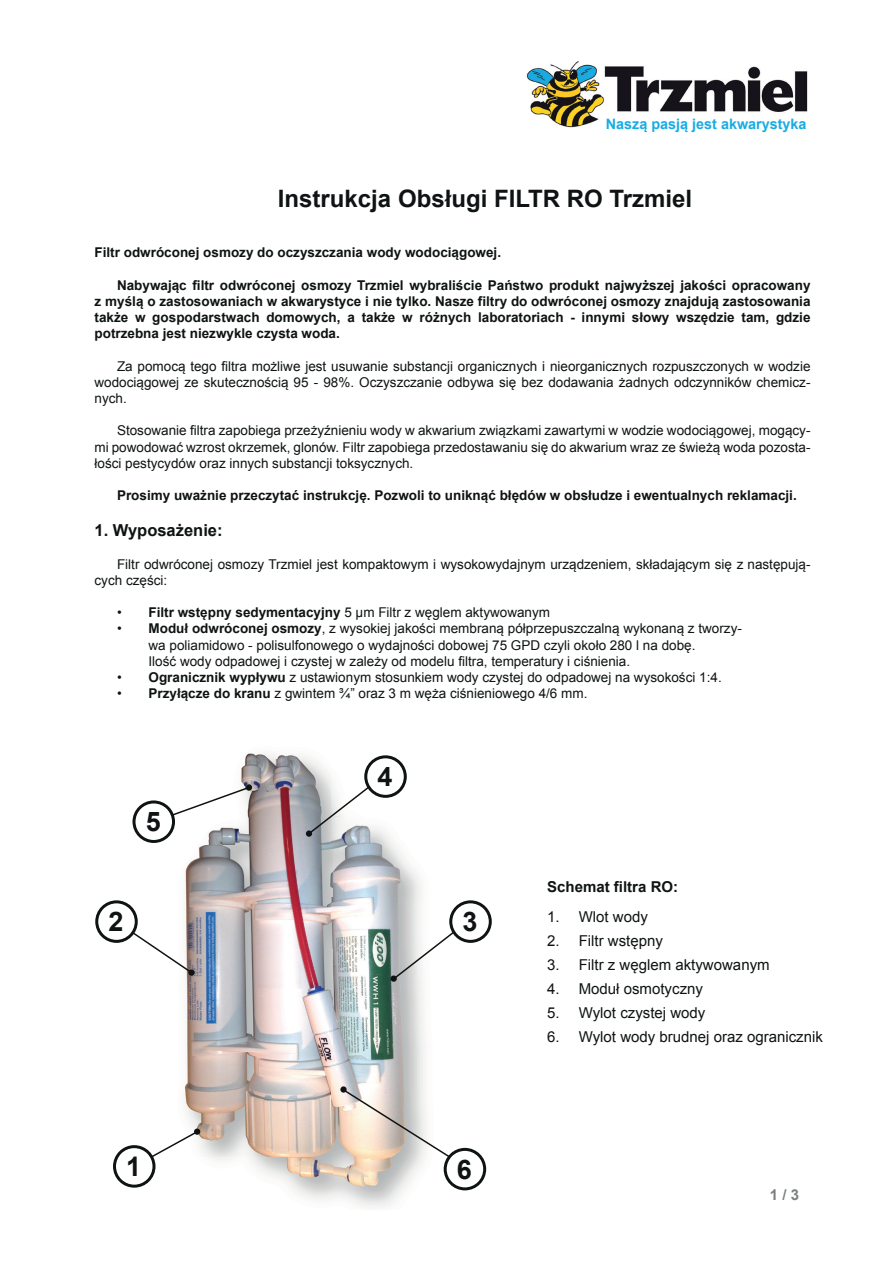
<style>
.page{position:relative;width:893px;height:1263px;background:#fff}
.page>*{position:absolute;margin:0;border:0;box-sizing:border-box;transform-origin:0 0}
.t1{font:700 27px "Arial";color:#0f1313}
.t2{font:700 24px "Arial";color:#0f1313}
.t3{font:700 16.5px "Arial";color:#0f1313}
.t4{font:15px "Arial";color:#0f1313}
.t5{font:700 15px "Arial";color:#0f1313}
.t6{font:700 15px "Arial";color:#7c7f81}
.t7{font:700 14.4px "Arial";color:#18ace3}
.t8{font:13.5px/16.2px "Arial";color:#0f1313;text-align:justify}
.t9{font:700 13.5px/16.2px "Arial";color:#0f1313;text-align:justify}
.s1{font-weight:700}
</style>
<div class="page">
<img style="left:184px;top:769px;width:242px;height:440px">
<img style="left:132px;top:769px;width:67px;height:98px">
<img style="left:241px;top:753px;width:67px;height:16px">
<img style="left:526px;top:61px;width:282px;height:67px">
<svg style="left:113px;top:1131px;width:84px;height:57px"></svg>
<svg style="left:95px;top:900px;width:97px;height:73px"></svg>
<svg style="left:393px;top:900px;width:99px;height:79px"></svg>
<svg style="left:343px;top:1089px;width:143px;height:101px"></svg>
<svg style="left:308px;top:755px;width:99px;height:79px"></svg>
<div style="left:340px;top:1086px;width:7px;height:6px;background:#0f1313;border-radius:50%"></div>
<div style="left:194px;top:1128px;width:6px;height:7px;background:#0f1313;border-radius:50%"></div>
<div style="left:188px;top:969px;width:7px;height:7px;background:#0f1313;border-radius:50%"></div>
<div style="left:391px;top:975px;width:6px;height:7px;background:#0f1313;border-radius:50%"></div>
<div style="left:306px;top:830px;width:6px;height:7px;background:#0f1313;border-radius:50%"></div>
<svg style="left:133px;top:784px;width:119px;height:59px"></svg>
<p class="t7" style="left:606px;top:115px;width:202px">Naszą pasją jest akwarystyka</p>
<h2 class="t2" style="left:278px;top:183px;width:416px">Instrukcja Obsługi FILTR RO Trzmiel</h2>
<p class="t9" style="left:94px;top:245px;width:408px">Filtr odwróconej osmozy do oczyszczania wody wodociągowej.</p>
<p class="t9" style="left:94px;top:277px;width:718px;text-indent:23px">Nabywając filtr odwróconej osmozy Trzmiel wybraliście Państwo produkt najwyższej jakości opracowany z myślą o zastosowaniach w akwarystyce i nie tylko. Nasze filtry do odwróconej osmozy znajdują zastosowania także w gospodarstwach domowych, a także w różnych laboratoriach - innymi słowy wszędzie tam, gdzie potrzebna jest niezwykle czysta woda.</p>
<p class="t8" style="left:94px;top:358px;width:717px;text-indent:23px">Za pomocą tego filtra możliwe jest usuwanie substancji organicznych i nieorganicznych rozpuszczonych w wodzie wodociągowej ze skutecznością 95 - 98%. Oczyszczanie odbywa się bez dodawania żadnych odczynników chemicz&shy;nych.</p>
<p class="t8" style="left:94px;top:423px;width:717px;text-indent:23px">Stosowanie filtra zapobiega przeżyźnieniu wody w akwarium związkami zawartymi w wodzie wodociągowej, mogący&shy;mi powodować wzrost okrzemek, glonów. Filtr zapobiega przedostawaniu się do akwarium wraz ze świeżą woda pozosta&shy;łości pestycydów oraz innych substancji toksycznych.</p>
<p class="t9" style="left:117px;top:488px;width:681px">Prosimy uważnie przeczytać instrukcję. Pozwoli to uniknąć błędów w obsłudze i ewentualnych reklamacji.</p>
<p class="t3" style="left:94px;top:519px;width:130px">1. Wyposażenie:</p>
<p class="t8" style="left:94px;top:556px;width:717px;text-indent:23px">Filtr odwróconej osmozy Trzmiel jest kompaktowym i wysokowydajnym urządzeniem, składającym się z następują&shy;cych części:</p>
<p class="t8" style="left:117px;top:604px;width:435px">• <span class="s1">Filtr wstępny sedymentacyjny</span> 5 μm Filtr z węglem aktywowanym</p>
<p class="t8" style="left:148px;top:621px;width:595px;text-align:left;text-indent:-31px">• <span class="s1">Moduł odwróconej osmozy</span>, z wysokiej jakości membraną półprzepuszczalną wykonaną z tworzy&shy;wa poliamidowo - polisulfonowego o wydajności dobowej 75 GPD czyli około 280 l na dobę.<br>Ilość wody odpadowej i czystej w zależy od modelu filtra, temperatury i ciśnienia.</p>
<p class="t8" style="left:117px;top:669px;width:606px">• <span class="s1">Ogranicznik wypływu</span> z ustawionym stosunkiem wody czystej do odpadowej na wysokości 1:4.</p>
<p class="t8" style="left:117px;top:685px;width:472px">• <span class="s1">Przyłącze do kranu</span> z gwintem ¾” oraz 3 m węża ciśnieniowego 4/6 mm.</p>
<h1 class="t1" style="left:146px;top:804px;width:17px">5</h1>
<h1 class="t1" style="left:377px;top:759px;width:17px">4</h1>
<h1 class="t1" style="left:108px;top:904px;width:17px">2</h1>
<h1 class="t1" style="left:462px;top:904px;width:17px">3</h1>
<h1 class="t1" style="left:126px;top:1148px;width:17px">1</h1>
<h1 class="t1" style="left:457px;top:1151px;width:17px">6</h1>
<p class="t5" style="left:547px;top:877px;width:132px">Schemat filtra RO:</p>
<p class="t4" style="left:547px;top:906px;width:102px">1. Wlot wody</p>
<p class="t4" style="left:547px;top:930px;width:117px">2. Filtr wstępny</p>
<p class="t4" style="left:547px;top:954px;width:224px">3. Filtr z węglem aktywowanym</p>
<p class="t4" style="left:547px;top:978px;width:157px">4. Moduł osmotyczny</p>
<p class="t4" style="left:547px;top:1002px;width:160px">5. Wylot czystej wody</p>
<p class="t4" style="left:547px;top:1026px;width:277px">6. Wylot wody brudnej oraz ogranicznik</p>
<p class="t6" style="left:770px;top:1185px;width:31px">1 / 3</p>
</div>
